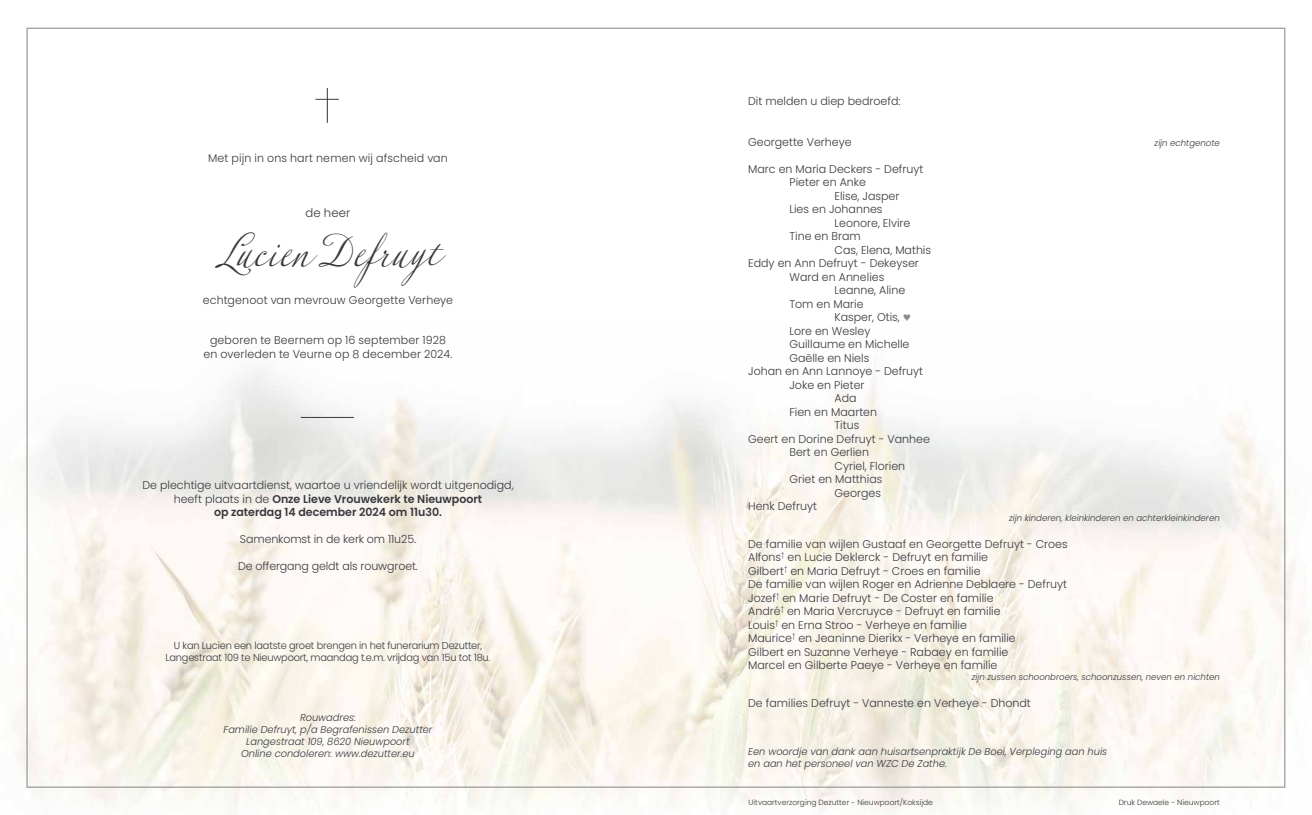
<style>
.page{position:relative;width:1312px;height:815px;background:#fff}
.page>*{position:absolute;margin:0;border:0;box-sizing:border-box;transform-origin:0 0}
.t1{font:47.5px "Leander Script Pro";color:#38383e}
.t2{font:300 11.88px "Poppins";letter-spacing:.01em;color:#38383e}
.t3{font:300 11.25px/13.5px "Poppins";color:#38383e;text-align:center}
.t4{font:italic 300 10px/12px "Poppins";color:#38383e;text-align:center}
.t5{font:300 10px/12px "Poppins";letter-spacing:-.02em;color:#38383e;text-align:center}
.t6{font:italic 300 8.75px "Poppins";color:#38383e}
.t7{font:300 7.5px "Poppins";color:#38383e}
.s1{font-weight:600}
.s2{color:#89888d}
</style>
<div class="page">
<img style="left:12px;top:321px;width:1297px;height:494px">
<hr style="left:300px;top:417px;width:54px;height:1px;background:#38383e">
<hr style="left:327px;top:88px;width:1px;height:35px;background:#38383e">
<svg style="left:315px;top:99px;width:24px;height:1px"></svg>
<p class="t3" style="left:208px;top:152px;width:241px">Met pijn in ons hart nemen wij afscheid van</p>
<p class="t2" style="left:305px;top:206px;width:46px">de heer</p>
<h1 class="t1" style="left:217px;top:222px;width:224px">Lucien Defruyt</h1>
<p class="t3" style="left:203px;top:293px;width:252px">echtgenoot van mevrouw Georgette Verheye</p>
<p class="t3" style="left:203px;top:334px;width:250px">geboren te Beernem op 16 september 1928 en overleden te Veurne op 8 december 2024.</p>
<p class="t3" style="left:142px;top:479px;width:372px">De plechtige uitvaartdienst, waartoe u vriendelijk wordt uitgenodigd, heeft plaats in de <span class="s1">Onze Lieve Vrouwekerk te Nieuwpoort<br>op zaterdag 14 december 2024 om 11u30.</span></p>
<p class="t3" style="left:240px;top:533px;width:177px">Samenkomst in de kerk om 11u25.</p>
<p class="t3" style="left:238px;top:560px;width:181px">De offergang geldt als rouwgroet.</p>
<p class="t5" style="left:165px;top:640px;width:326px">U kan Lucien een laatste groet brengen in het funerarium Dezutter,<br>Langestraat 109 te Nieuwpoort, maandag t.e.m. vrijdag van 15u tot 18u.</p>
<p class="t4" style="left:223px;top:712px;width:210px">Rouwadres:<br>Familie Defruyt, p/a Begrafenissen Dezutter<br>Langestraat 109, 8620 Nieuwpoort<br>Online condoleren: www.dezutter.eu</p>
<p class="t3" style="left:748px;top:94px;width:154px">Dit melden u diep bedroefd:</p>
<p class="t3" style="left:748px;top:135px;width:105px">Georgette Verheye</p>
<p class="t6" style="left:1154px;top:137px;width:67px">zijn echtgenote</p>
<p class="t3" style="left:748px;top:162px;width:177px">Marc en Maria Deckers - Defruyt</p>
<p class="t3" style="left:789px;top:175px;width:78px">Pieter en Anke</p>
<p class="t3" style="left:834px;top:189px;width:66px">Elise, Jasper</p>
<p class="t3" style="left:789px;top:202px;width:94px">Lies en Johannes</p>
<p class="t3" style="left:834px;top:216px;width:77px">Leonore, Elvire</p>
<p class="t3" style="left:789px;top:229px;width:73px">Tine en Bram</p>
<p class="t3" style="left:834px;top:243px;width:98px">Cas, Elena, Mathis</p>
<p class="t3" style="left:748px;top:256px;width:172px">Eddy en Ann Defruyt - Dekeyser</p>
<p class="t3" style="left:789px;top:270px;width:96px">Ward en Annelies</p>
<p class="t3" style="left:834px;top:283px;width:72px">Leanne, Aline</p>
<p class="t3" style="left:789px;top:297px;width:76px">Tom en Marie</p>
<p class="t3" style="left:834px;top:310px;width:78px">Kasper, Otis, <span class="s2">♥</span></p>
<p class="t3" style="left:789px;top:324px;width:82px">Lore en Wesley</p>
<p class="t3" style="left:789px;top:337px;width:121px">Guillaume en Michelle</p>
<p class="t3" style="left:789px;top:351px;width:81px">Gaëlle en Niels</p>
<p class="t3" style="left:748px;top:364px;width:176px">Johan en Ann Lannoye - Defruyt</p>
<p class="t3" style="left:789px;top:378px;width:76px">Joke en Pieter</p>
<p class="t3" style="left:834px;top:391px;width:24px">Ada</p>
<p class="t3" style="left:789px;top:405px;width:89px">Fien en Maarten</p>
<p class="t3" style="left:834px;top:418px;width:26px">Titus</p>
<p class="t3" style="left:748px;top:432px;width:183px">Geert en Dorine Defruyt - Vanhee</p>
<p class="t3" style="left:789px;top:445px;width:81px">Bert en Gerlien</p>
<p class="t3" style="left:834px;top:459px;width:72px">Cyriel, Florien</p>
<p class="t3" style="left:789px;top:472px;width:94px">Griet en Matthias</p>
<p class="t3" style="left:834px;top:486px;width:48px">Georges</p>
<p class="t3" style="left:748px;top:499px;width:70px">Henk Defruyt</p>
<p class="t6" style="left:1008px;top:512px;width:212px">zijn kinderen, kleinkinderen en achterkleinkinderen</p>
<p class="t3" style="left:748px;top:537px;width:321px;text-align:left">De familie van wijlen Gustaaf en Georgette Defruyt - Croes Alfons<sup>†</sup> en Lucie Deklerck - Defruyt en familie<br>Gilbert<sup>†</sup> en Maria Defruyt - Croes en familie<br>De familie van wijlen Roger en Adrienne Deblaere - Defruyt Jozef<sup>†</sup> en Marie Defruyt - De Coster en familie<br>André<sup>†</sup> en Maria Vercruyce - Defruyt en familie<br>Louis<sup>†</sup> en Erna Stroo - Verheye en familie<br>Maurice<sup>†</sup> en Jeaninne Dierikx - Verheye en familie<br>Gilbert en Suzanne Verheye - Rabaey en familie<br>Marcel en Gilberte Paeye - Verheye en familie</p>
<p class="t6" style="left:971px;top:671px;width:249px">zijn zussen schoonbroers, schoonzussen, neven en nichten</p>
<p class="t3" style="left:748px;top:696px;width:284px">De families Defruyt - Vanneste en Verheye - Dhondt</p>
<p class="t4" style="left:748px;top:745px;width:360px;text-align:left">Een woordje van dank aan huisartsenpraktijk De Boei, Verpleging aan huis en aan het personeel van WZC De Zathe.</p>
<p class="t7" style="left:748px;top:798px;width:186px">Uitvaartverzorging Dezutter - Nieuwpoort/Koksijde</p>
<p class="t7" style="left:1118px;top:798px;width:103px">Druk Dewaele - Nieuwpoort</p>
</div>
